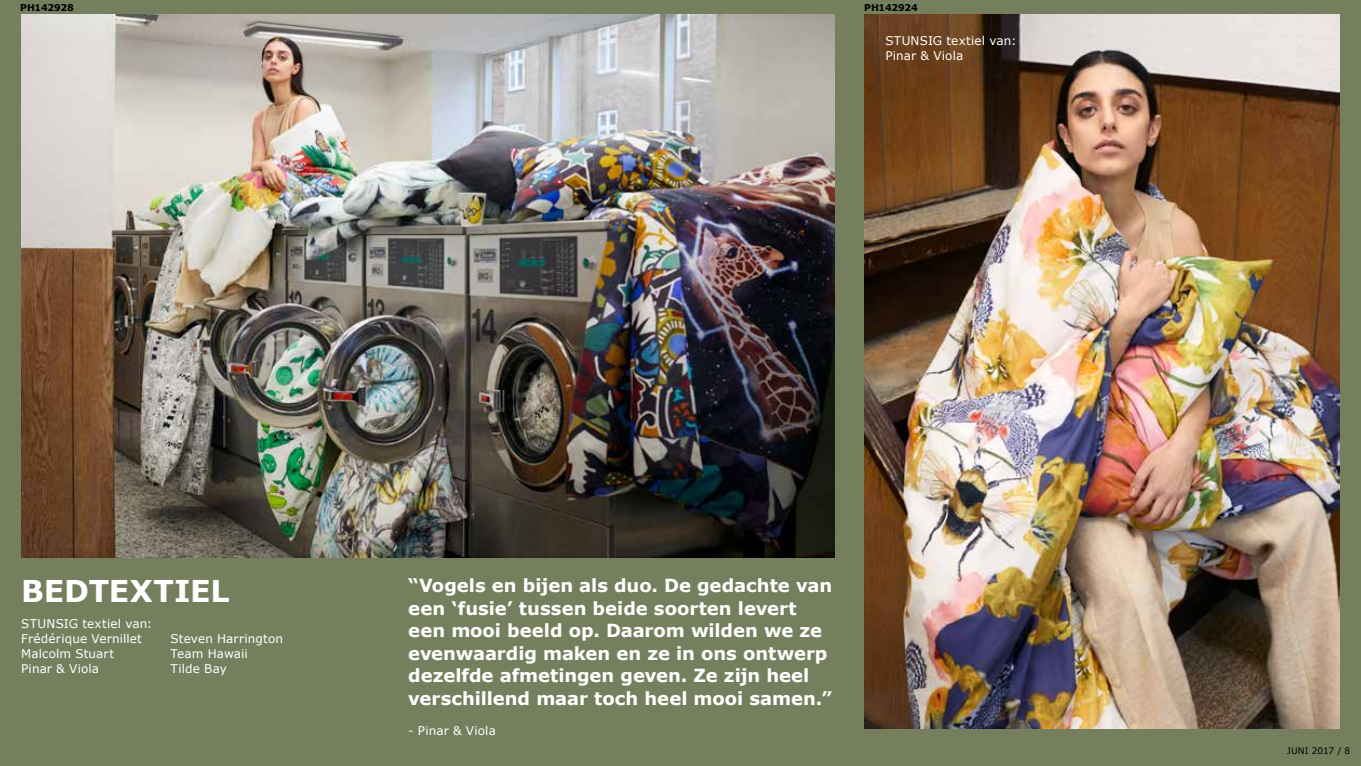
<style>
.page{position:relative;width:1361px;height:766px;background:#fff}
.page>*{position:absolute;margin:0;border:0;box-sizing:border-box;transform-origin:0 0}
.t1{font:700 30px "Verdana";letter-spacing:-.005em;color:#fff}
.t2{font:700 18px/22.5px "Verdana";letter-spacing:-.005em;color:#fff}
.t3{font:12px/15px "Verdana";letter-spacing:.01em;color:#fff}
.t4{font:700 9.3px "Verdana IKEA";letter-spacing:-.02em;color:#000}
.t5{font:9px "Verdana";letter-spacing:.005em;color:#000}
</style>
<div class="page">
<div style="left:0;top:0;width:1361px;height:765px;background:#757f5d"></div>
<img style="left:21px;top:15px;width:813px;height:542px">
<img style="left:864px;top:15px;width:475px;height:713px">
<p class="t4" style="left:20px;top:2px;width:55px">PH142928</p>
<p class="t4" style="left:864px;top:2px;width:55px">PH142924</p>
<p class="t3" style="left:885px;top:33px;width:133px">STUNSIG textiel van:<br>Pinar &amp; Viola</p>
<h1 class="t1" style="left:21px;top:569px;width:210px">BEDTEXTIEL</h1>
<p class="t3" style="left:21px;top:616px;width:133px">STUNSIG textiel van:<br>Frédérique Vernillet<br>Malcolm Stuart<br>Pinar &amp; Viola</p>
<p class="t3" style="left:171px;top:631px;width:114px">Steven Harrington<br>Team Hawaii<br>Tilde Bay</p>
<p class="t2" style="left:408px;top:574px;width:425px">“Vogels en bijen als duo. De gedachte van een ‘fusie’ tussen beide soorten levert een mooi beeld op. Daarom wilden we ze evenwaardig maken en ze in ons ontwerp dezelfde afmetingen geven. Ze zijn heel verschillend maar toch heel mooi samen.”</p>
<p class="t3" style="left:408px;top:722px;width:89px">- Pinar &amp; Viola</p>
<p class="t5" style="left:1286px;top:744px;width:65px">JUNI 2017 / 8</p>
</div>
